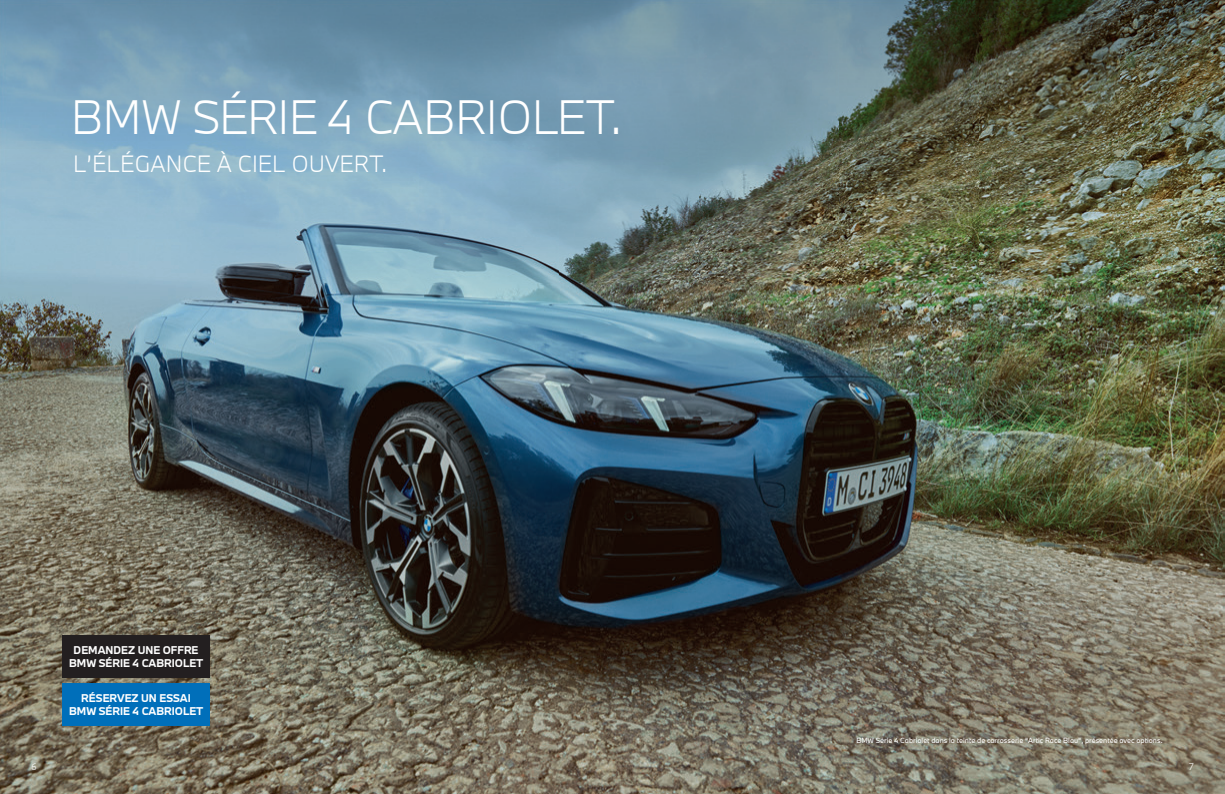
<style>
.page{position:relative;width:1225px;height:794px;background:#fff}
.page>*{position:absolute;margin:0;border:0;box-sizing:border-box;transform-origin:0 0}
.t1{font:300 45px "BMW Type Next Latin TT";letter-spacing:-.015em;color:#fff}
.t2{font:300 22px "BMW Type Next Latin TT";color:#fff}
.t3{font:700 10.5px/13px "BMW Type Next Latin TT";color:#fff;text-align:center}
.t4{font:300 9px "BMW Type Next Latin TT";color:#fff}
.t5{font:7px "BMW Type Next Latin TT";color:#fff}
</style>
<div class="page">
<img style="left:0;top:0;width:1225px;height:794px">
<div style="left:62px;top:683px;width:148px;height:43px;background:#006fba"></div>
<div style="left:62px;top:635px;width:148px;height:42px;background:#231f20"></div>
<h1 class="t1" style="left:71px;top:86px;width:552px">BMW SÉRIE 4 CABRIOLET.</h1>
<h2 class="t2" style="left:73px;top:149px;width:315px">L’ÉLÉGANCE À CIEL OUVERT.</h2>
<h3 class="t3" style="left:69px;top:643px;width:136px">DEMANDEZ UNE OFFRE<br>BMW SÉRIE 4 CABRIOLET</h3>
<h3 class="t3" style="left:69px;top:691px;width:136px">RÉSERVEZ UN ESSAI<br>BMW SÉRIE 4 CABRIOLET</h3>
<p class="t5" style="left:856px;top:735px;width:308px">BMW Série 4 Cabriolet dans la teinte de carrosserie “Artic Race Blau”, présentée avec options.</p>
<p class="t4" style="left:31px;top:760px;width:7px">6</p>
<p class="t4" style="left:1189px;top:760px;width:6px">7</p>
</div>
